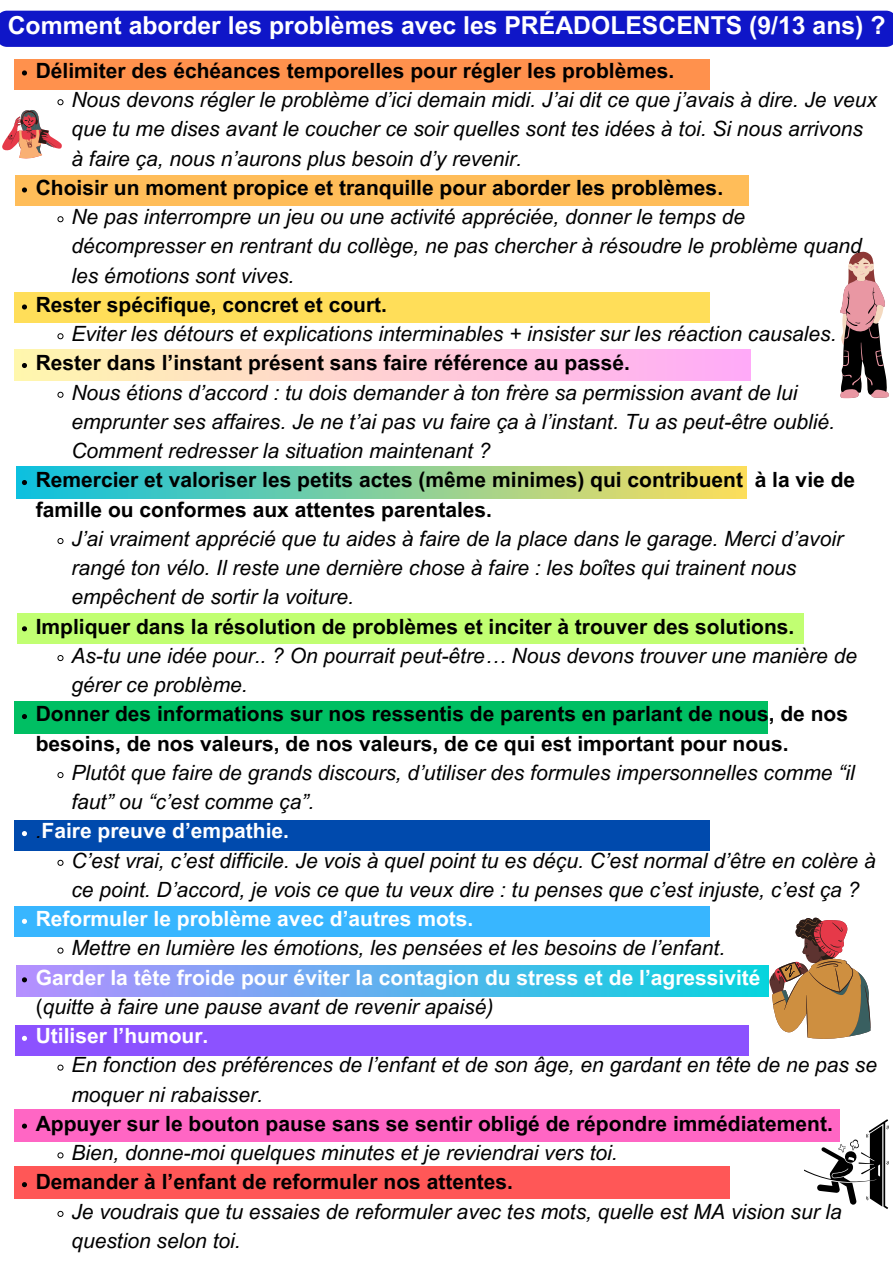
<style>
.page{position:relative;width:893px;height:1263px;background:#fff}
.page>*{position:absolute;margin:0;border:0;box-sizing:border-box;transform-origin:0 0}
.t1{font:700 24.75px "Arial MT Pro";color:#fff}
.t2{font:italic 21px/29.2px "Arial MT Pro";color:#000}
.t3{font:700 21px/29.2px "Arial MT Pro";color:#000}
.t4{font:700 21px/29.2px "Arial MT Pro";color:#fff}
.s1{font-weight:400;font-style:italic;color:#000}
.s2{font-weight:400;color:#000}
</style>
<div class="page">
<div style="left:15px;top:59px;width:695px;height:30px;background:#ff914d"></div>
<div style="left:15px;top:175px;width:733px;height:31px;background:#ffbd59"></div>
<div style="left:15px;top:349px;width:735px;height:31px;background:linear-gradient(to right,#fff7ad,#ffaaf8)"></div>
<div style="left:15px;top:292px;width:695px;height:31px;background:#ffde59"></div>
<div style="left:16px;top:466px;width:731px;height:33px;background:linear-gradient(to right,#0bc0df,#fdde5a)"></div>
<div style="left:18px;top:613px;width:786px;height:31px;background:#c1ff72"></div>
<div style="left:15px;top:701px;width:753px;height:33px;background:#00bf63"></div>
<div style="left:15px;top:820px;width:695px;height:31px;background:#004aad"></div>
<div style="left:15px;top:906px;width:695px;height:31px;background:#38b6ff"></div>
<div style="left:17px;top:966px;width:751px;height:30px;background:linear-gradient(to right,#b58fff,#06d4dd)"></div>
<div style="left:15px;top:1025px;width:733px;height:30px;background:#8c52ff"></div>
<div style="left:15px;top:1109px;width:825px;height:32px;background:#ff66c4"></div>
<div style="left:15px;top:1166px;width:715px;height:33px;background:#ff5757"></div>
<svg style="left:840px;top:252px;width:49px;height:146px"></svg>
<svg style="left:769px;top:917px;width:101px;height:122px"></svg>
<svg style="left:804px;top:1119px;width:85px;height:90px"></svg>
<svg style="left:22px;top:70px;width:5px;height:5px"></svg>
<svg style="left:2px;top:99px;width:62px;height:60px"></svg>
<svg style="left:22px;top:187px;width:5px;height:5px"></svg>
<svg style="left:57px;top:216px;width:7px;height:6px"></svg>
<svg style="left:22px;top:304px;width:5px;height:5px"></svg>
<svg style="left:57px;top:333px;width:7px;height:6px"></svg>
<svg style="left:22px;top:363px;width:5px;height:5px"></svg>
<svg style="left:57px;top:392px;width:7px;height:6px"></svg>
<svg style="left:22px;top:480px;width:5px;height:5px"></svg>
<svg style="left:57px;top:538px;width:7px;height:6px"></svg>
<svg style="left:22px;top:626px;width:5px;height:5px"></svg>
<svg style="left:57px;top:655px;width:7px;height:6px"></svg>
<svg style="left:22px;top:714px;width:5px;height:5px"></svg>
<svg style="left:57px;top:772px;width:7px;height:6px"></svg>
<svg style="left:22px;top:831px;width:5px;height:5px"></svg>
<svg style="left:57px;top:860px;width:7px;height:6px"></svg>
<svg style="left:22px;top:919px;width:5px;height:5px"></svg>
<svg style="left:57px;top:947px;width:7px;height:7px"></svg>
<svg style="left:22px;top:977px;width:5px;height:5px"></svg>
<svg style="left:22px;top:1036px;width:5px;height:5px"></svg>
<svg style="left:57px;top:1064px;width:7px;height:7px"></svg>
<svg style="left:22px;top:1123px;width:5px;height:5px"></svg>
<svg style="left:57px;top:1152px;width:7px;height:6px"></svg>
<svg style="left:22px;top:1182px;width:5px;height:5px"></svg>
<svg style="left:57px;top:1211px;width:7px;height:6px"></svg>
<div style="left:0;top:11px;width:893px;height:36px;background:#0f16c8"></div>
<p class="t1" style="left:8px;top:16px;width:879px">Comment aborder les problèmes avec les PRÉADOLESCENTS (9/13 ans) ?</p>
<p class="t3" style="left:36px;top:58px;width:640px">Délimiter des échéances temporelles pour régler les problèmes.</p>
<p class="t2" style="left:71px;top:88px;width:807px">Nous devons régler le problème d’ici demain midi. J’ai dit ce que j’avais à dire. Je veux que tu me dises avant le coucher ce soir quelles sont tes idées à toi. Si nous arrivons à faire ça, nous n’aurons plus besoin d’y revenir.</p>
<p class="t3" style="left:36px;top:175px;width:689px">Choisir un moment propice et tranquille pour aborder les problèmes.</p>
<p class="t2" style="left:71px;top:205px;width:792px">Ne pas interrompre un jeu ou une activité appréciée, donner le temps de décompresser en rentrant du collège, ne pas chercher à résoudre le problème quand les émotions sont vives.</p>
<p class="t3" style="left:36px;top:292px;width:353px">Rester spécifique, concret et court.</p>
<p class="t2" style="left:71px;top:322px;width:766px">Eviter les détours et explications interminables + insister sur les réaction causales.</p>
<p class="t3" style="left:36px;top:351px;width:595px">Rester dans l’instant présent sans faire référence au passé.</p>
<p class="t2" style="left:71px;top:380px;width:765px">Nous étions d’accord : tu dois demander à ton frère sa permission avant de lui emprunter ses affaires. Je ne t’ai pas vu faire ça à l’instant. Tu as peut-être oublié.<br>Comment redresser la situation maintenant ?</p>
<p class="t3" style="left:36px;top:468px;width:821px">Remercier et valoriser les petits actes (même minimes) qui contribuent à la vie de famille ou conformes aux attentes parentales.</p>
<p class="t2" style="left:71px;top:526px;width:773px">J’ai vraiment apprécié que tu aides à faire de la place dans le garage. Merci d’avoir rangé ton vélo. Il reste une dernière chose à faire : les boîtes qui trainent nous empêchent de sortir la voiture.</p>
<p class="t3" style="left:36px;top:614px;width:760px">Impliquer dans la résolution de problèmes et inciter à trouver des solutions.</p>
<p class="t2" style="left:71px;top:643px;width:787px">As-tu une idée pour.. ? On pourrait peut-être… Nous devons trouver une manière de gérer ce problème.</p>
<p class="t3" style="left:36px;top:702px;width:814px">Donner des informations sur nos ressentis de parents en parlant de nous, de nos besoins, de nos valeurs, de nos valeurs, de ce qui est important pour nous.</p>
<p class="t2" style="left:71px;top:760px;width:784px">Plutôt que faire de grands discours, d’utiliser des formules impersonnelles comme “il faut” ou “c’est comme ça”.</p>
<p class="t4" style="left:36px;top:819px;width:255px"><span class="s1">.</span>Faire preuve d’empathie.</p>
<p class="t2" style="left:71px;top:848px;width:806px">C’est vrai, c’est difficile. Je vois à quel point tu es déçu. C’est normal d’être en colère à ce point. D’accord, je vois ce que tu veux dire : tu penses que c’est injuste, c’est ça ?</p>
<p class="t4" style="left:36px;top:907px;width:439px">Reformuler le problème avec d’autres mots.</p>
<p class="t2" style="left:71px;top:936px;width:655px">Mettre en lumière les émotions, les pensées et les besoins de l’enfant.</p>
<p class="t4" style="left:36px;top:965px;width:726px">Garder la tête froide pour éviter la contagion du stress et de l’agressivité <span class="s2">(</span><span class="s1">quitte à faire une pause avant de revenir apaisé)</span></p>
<p class="t4" style="left:36px;top:1024px;width:174px">Utiliser l’humour.</p>
<p class="t2" style="left:71px;top:1053px;width:807px">En fonction des préférences de l’enfant et de son âge, en gardant en tête de ne pas se moquer ni rabaisser.</p>
<p class="t3" style="left:36px;top:1111px;width:798px">Appuyer sur le bouton pause sans se sentir obligé de répondre immédiatement.</p>
<p class="t2" style="left:71px;top:1141px;width:548px">Bien, donne-moi quelques minutes et je reviendrai vers toi.</p>
<p class="t3" style="left:36px;top:1170px;width:479px">Demander à l’enfant de reformuler nos attentes.</p>
<p class="t2" style="left:71px;top:1199px;width:772px">Je voudrais que tu essaies de reformuler avec tes mots, quelle est MA vision sur la question selon toi.</p>
</div>
